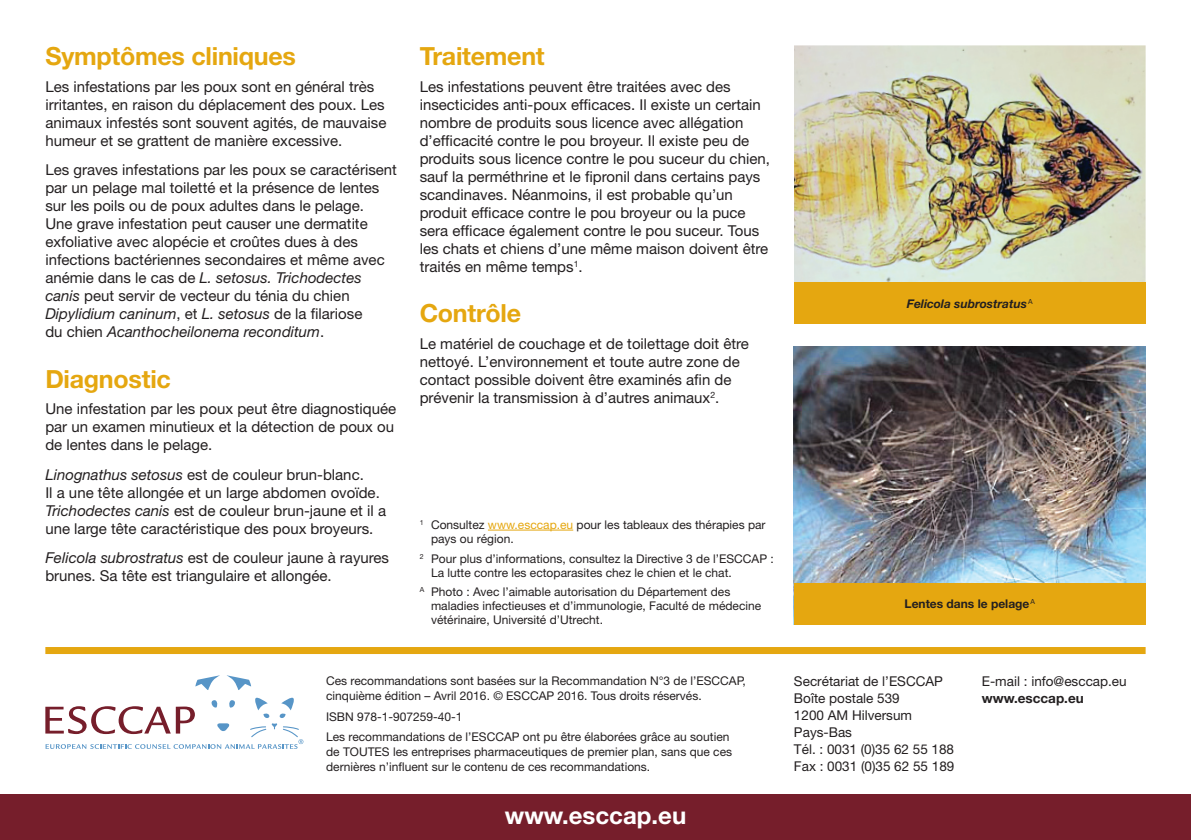
<style>
.page{position:relative;width:1191px;height:840px;background:#fff}
.page>*{position:absolute;margin:0;border:0;box-sizing:border-box;transform-origin:0 0}
.t1{font:700 25px "Helvetica Neue";letter-spacing:-.01em;color:#e5a710}
.t2{font:700 24px "Helvetica Neue";color:#fff}
.t3{font:15px/18px "Helvetica Neue";color:#231f20}
.t4{font:13.6px/17px "Helvetica Neue";color:#231f20}
.t5{font:700 13.6px "Helvetica Neue";color:#231f20}
.t6{font:12px/14px "Helvetica Neue";color:#231f20}
.t7{font:italic 700 12px "Helvetica Neue";color:#231f20}
.t8{font:700 12px "Helvetica Neue";color:#231f20}
.s1{font-style:italic}
.s2{color:#e5a710}
</style>
<div class="page">
<hr style="left:488px;top:529px;width:85px;height:1px;background:#e5a710">
<img style="left:794px;top:346px;width:351px;height:237px">
<div style="left:794px;top:583px;width:351px;height:41px;background:#e5a710"></div>
<img style="left:794px;top:45px;width:351px;height:237px">
<div style="left:794px;top:282px;width:351px;height:41px;background:#e5a710"></div>
<div style="left:0;top:794px;width:1191px;height:45px;background:#761e2b"></div>
<div style="left:45px;top:646px;width:1100px;height:7px;background:#e5a710"></div>
<svg style="left:227px;top:675px;width:24px;height:14px"></svg>
<svg style="left:195px;top:675px;width:25px;height:14px"></svg>
<svg style="left:45px;top:697px;width:258px;height:51px"></svg>
<h1 class="t1" style="left:45px;top:41px;width:252px">Symptômes cliniques</h1>
<p class="t3" style="left:45px;top:77px;width:342px">Les infestations par les poux sont en général très irritantes, en raison du déplacement des poux. Les animaux infestés sont souvent agités, de mauvaise humeur et se grattent de manière excessive.</p>
<p class="t3" style="left:45px;top:160px;width:353px">Les graves infestations par les poux se caractérisent par un pelage mal toiletté et la présence de lentes sur les poils ou de poux adultes dans le pelage.<br>Une grave infestation peut causer une dermatite exfoliative avec alopécie et croûtes dues à des infections bactériennes secondaires et même avec anémie dans le cas de <span class="s1">L. setosus. Trichodectes canis</span> peut servir de vecteur du ténia du chien <span class="s1">Dipylidium caninum</span>, et <span class="s1">L. setosus</span> de la filariose<br>du chien <span class="s1">Acanthocheilonema reconditum</span>.</p>
<h1 class="t1" style="left:45px;top:363px;width:127px">Diagnostic</h1>
<p class="t3" style="left:45px;top:399px;width:352px">Une infestation par les poux peut être diagnostiquée par un examen minutieux et la détection de poux ou de lentes dans le pelage.</p>
<p class="t3" style="left:45px;top:465px;width:342px"><span class="s1">Linognathus setosus</span> est de couleur brun-blanc.<br>Il a une tête allongée et un large abdomen ovoïde.<br><span class="s1">Trichodectes canis</span> est de couleur brun-jaune et il a une large tête caractéristique des poux broyeurs.</p>
<p class="t3" style="left:45px;top:548px;width:345px"><span class="s1">Felicola subrostratus</span> est de couleur jaune à rayures brunes. Sa tête est triangulaire et allongée.</p>
<h1 class="t1" style="left:420px;top:41px;width:127px">Traitement</h1>
<p class="t3" style="left:420px;top:77px;width:352px">Les infestations peuvent être traitées avec des insecticides anti-poux efficaces. Il existe un certain nombre de produits sous licence avec allégation d’efficacité contre le pou broyeur. Il existe peu de produits sous licence contre le pou suceur du chien, sauf la perméthrine et le fipronil dans certains pays scandinaves. Néanmoins, il est probable qu’un produit efficace contre le pou broyeur ou la puce sera efficace également contre le pou suceur. Tous les chats et chiens d’une même maison doivent être traités en même temps<sup>1</sup>.</p>
<h1 class="t1" style="left:420px;top:298px;width:103px">Contrôle</h1>
<p class="t3" style="left:420px;top:334px;width:331px">Le matériel de couchage et de toilettage doit être nettoyé. L’environnement et toute autre zone de contact possible doivent être examinés afin de prévenir la transmission à d’autres animaux<sup>2</sup>.</p>
<p class="t6" style="left:431px;top:517px;width:336px;text-indent:-11px"><sup>1</sup> Consultez <span class="s2">www.esccap.eu</span> pour les tableaux des thérapies par pays ou région.</p>
<p class="t6" style="left:431px;top:551px;width:344px;text-indent:-11px"><sup>2</sup> Pour plus d’informations, consultez la Directive 3 de l’ESCCAP :<br>La lutte contre les ectoparasites chez le chien et le chat.</p>
<p class="t6" style="left:431px;top:584px;width:332px;text-indent:-11px"><sup>A</sup> Photo : Avec l’aimable autorisation du Département des maladies infectieuses et d’immunologie, Faculté de médecine vétérinaire, Université d’Utrecht.</p>
<p class="t6" style="left:326px;top:672px;width:421px;line-height:15px">Ces recommandations sont basées sur la Recommandation N°3 de l’ESCCAP, cinquième édition – Avril 2016. © ESCCAP 2016. Tous droits réservés.</p>
<p class="t6" style="left:326px;top:705px;width:405px;line-height:20.6px">ISBN 978-1-907259-40-1<br>Les recommandations de l’ESCCAP ont pu être élaborées grâce au soutien</p>
<p class="t6" style="left:326px;top:743px;width:407px;line-height:15px">de TOUTES les entreprises pharmaceutiques de premier plan, sans que ces dernières n’influent sur le contenu de ces recommandations.</p>
<h2 class="t2" style="left:505px;top:799px;width:183px">www.esccap.eu</h2>
<p class="t7" style="left:907px;top:296px;width:127px">Felicola subrostratus<sup>A</sup></p>
<p class="t8" style="left:904px;top:596px;width:132px">Lentes dans le pelage<sup>A</sup></p>
<p class="t4" style="left:794px;top:672px;width:162px">Secrétariat de l’ESCCAP<br>Boîte postale 539<br>1200 AM Hilversum<br>Pays-Bas<br>Tél. : 0031 (0)35 62 55 188<br>Fax : 0031 (0)35 62 55 189</p>
<p class="t4" style="left:981px;top:672px;width:146px">E-mail : info@esccap.eu</p>
<p class="t5" style="left:981px;top:689px;width:103px">www.esccap.eu</p>
</div>
